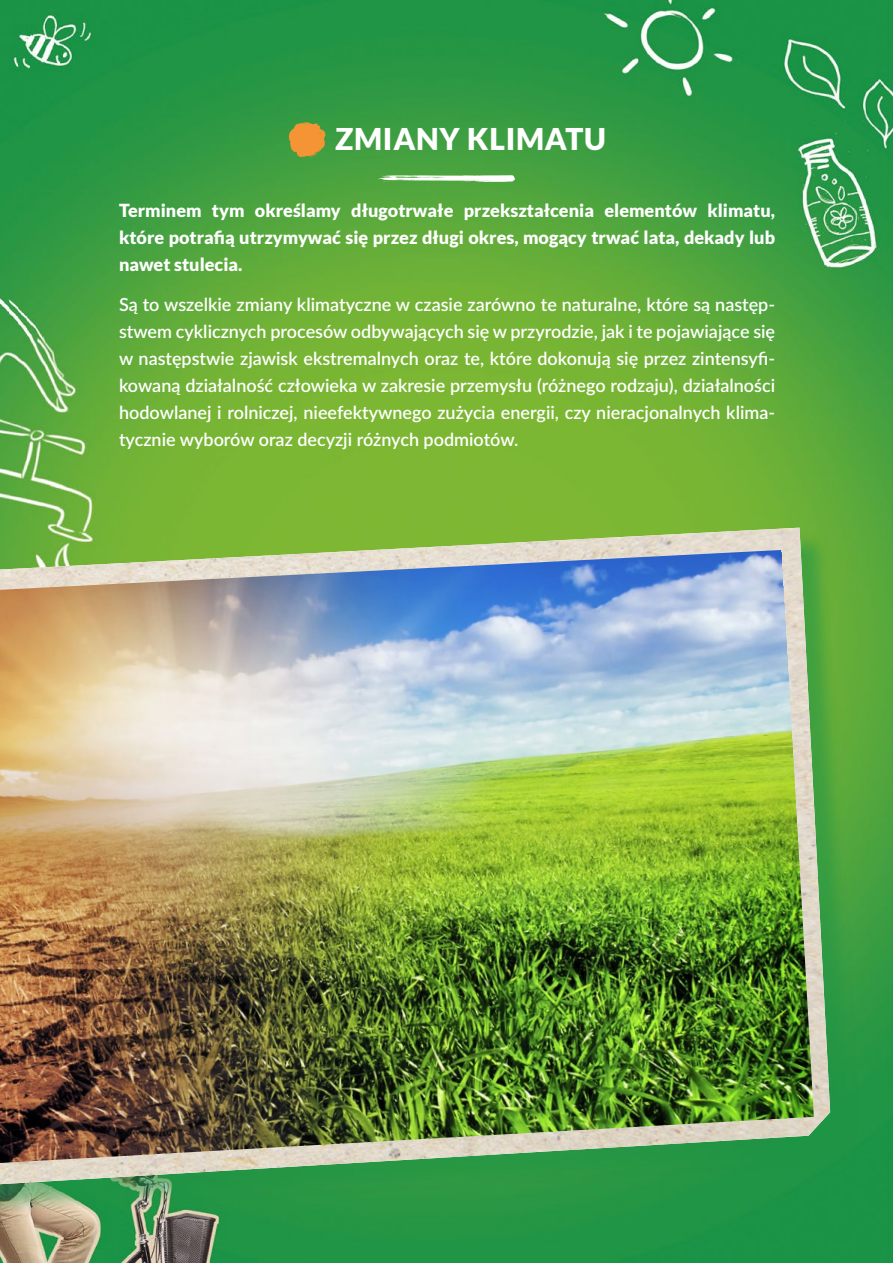
<style>
.page{position:relative;width:893px;height:1263px;background:#fff}
.page>*{position:absolute;margin:0;border:0;box-sizing:border-box;transform-origin:0 0}
.t1{font:900 30px "Lato";letter-spacing:.025em;color:#fff}
.t2{font:600 18px/27px "Lato";color:#fff;text-align:justify}
.t3{font:900 18px/27px "Lato";color:#fff;text-align:justify}
</style>
<div class="page">
<img style="left:0;top:0;width:893px;height:1263px">
<svg style="left:289px;top:122px;width:36px;height:36px"></svg>
<div style="left:0;top:532px;width:860px;height:705px;background:#1d9445;opacity:.55"></div>
<img style="left:0;top:528px;width:830px;height:656px">
<svg style="left:378px;top:175px;width:137px;height:8px"></svg>
<img style="left:0;top:550px;width:814px;height:613px">
<h1 class="t1" style="left:335px;top:122px;width:272px">ZMIANY KLIMATU</h1>
<p class="t3" style="left:119px;top:197px;width:658px">Terminem tym określamy długotrwałe przekształcenia elementów klimatu, które potrafią utrzymywać się przez długi okres, mogący trwać lata, dekady lub nawet stulecia.</p>
<p class="t2" style="left:119px;top:290px;width:658px">Są to wszelkie zmiany klimatyczne w czasie zarówno te naturalne, które są następ&shy;stwem cyklicznych procesów odbywających się w przyrodzie, jak i te pojawiające się w następstwie zjawisk ekstremalnych oraz te, które dokonują się przez zintensyfi&shy;kowaną działalność człowieka w zakresie przemysłu (różnego rodzaju), działalności hodowlanej i rolniczej, nieefektywnego zużycia energii, czy nieracjonalnych klima&shy;tycznie wyborów oraz decyzji różnych podmiotów.</p>
</div>
